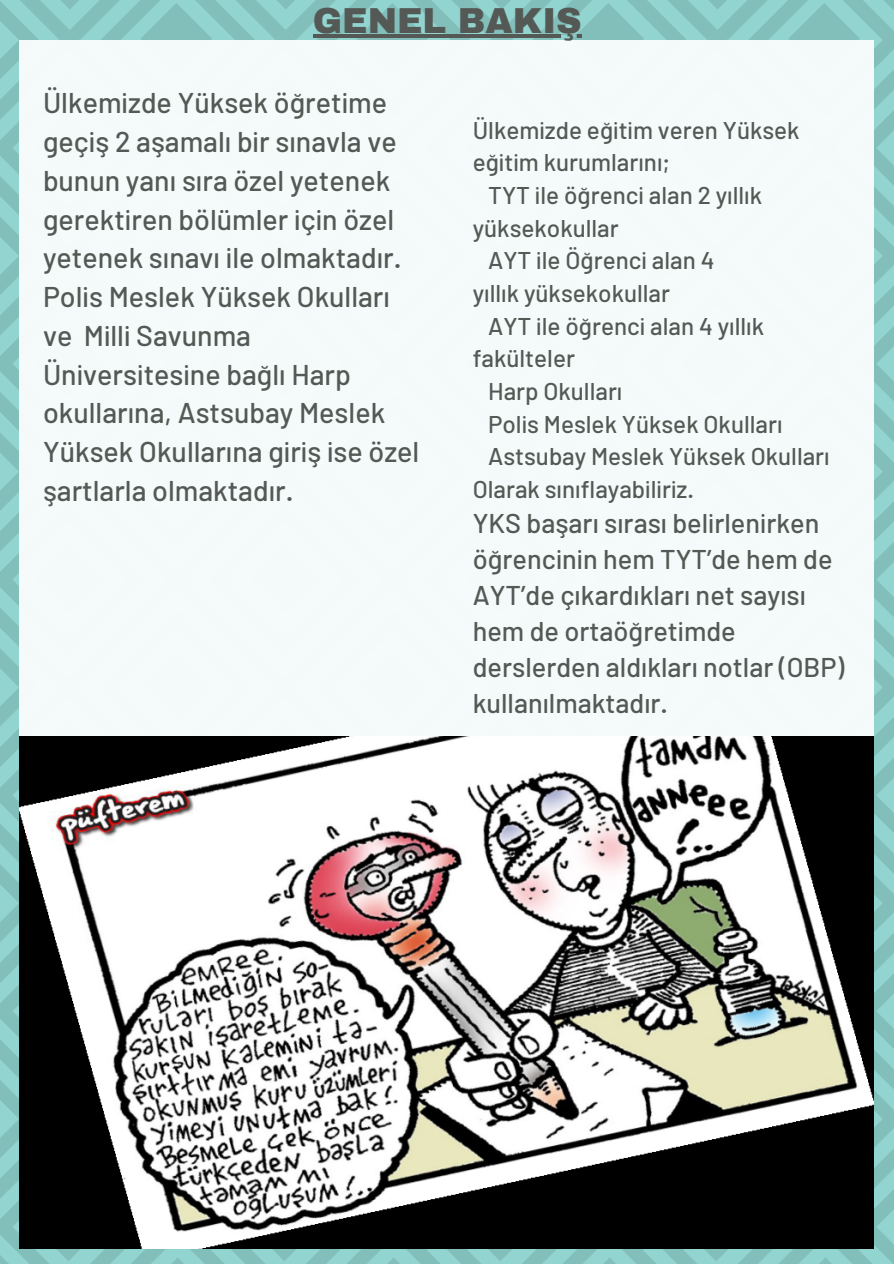
<style>
.page{position:relative;width:894px;height:1264px;background:#fff}
.page>*{position:absolute;margin:0;border:0;box-sizing:border-box;transform-origin:0 0}
.t1{font:900 35.25px "Archivo";color:#555955}
.t2{font:500 28.5px/38.7px "Barlow";color:#555955}
.t3{font:500 27px/36px "Barlow";color:#555955}
.t4{font:500 24.15px/32.7px "Barlow";color:#555955}
</style>
<div class="page">
<img style="left:0;top:0;width:893px;height:1263px">
<div style="left:19px;top:40px;width:854px;height:1183px;background:#f4faf9"></div>
<hr style="left:312px;top:35px;width:269px;height:3px;background:#555955">
<img style="left:19px;top:736px;width:854px;height:512px">
<p class="t1" style="left:312px;top:2px;width:270px">GENEL BAKIŞ</p>
<p class="t2" style="left:43px;top:83px;width:378px">Ülkemizde Yüksek öğretime geçiş 2 aşamalı bir sınavla ve bunun yanı sıra özel yetenek gerektiren bölümler için özel yetenek sınavı ile olmaktadır.<br>Polis Meslek Yüksek Okulları ve Milli Savunma<br>Üniversitesine bağlı Harp okullarına, Astsubay Meslek<br>Yüksek Okullarına giriş ise özel şartlarla olmaktadır.</p>
<p class="t4" style="left:472px;top:113px;width:328px">Ülkemizde eğitim veren Yüksek eğitim kurumlarını;</p>
<p class="t4" style="left:472px;top:178px;width:291px;text-indent:15px">TYT ile öğrenci alan 2 yıllık yüksekokullar</p>
<p class="t4" style="left:488px;top:243px;width:228px">AYT ile Öğrenci alan 4</p>
<p class="t4" style="left:472px;top:276px;width:199px">yıllık yüksekokullar</p>
<p class="t4" style="left:472px;top:308px;width:293px;text-indent:15px">AYT ile öğrenci alan 4 yıllık fakülteler</p>
<p class="t4" style="left:488px;top:374px;width:136px">Harp Okulları</p>
<p class="t4" style="left:488px;top:406px;width:296px">Polis Meslek Yüksek Okulları</p>
<p class="t4" style="left:488px;top:439px;width:343px">Astsubay Meslek Yüksek Okulları</p>
<p class="t4" style="left:472px;top:472px;width:223px">Olarak sınıflayabiliriz.</p>
<p class="t3" style="left:472px;top:504px;width:373px">YKS başarı sırası belirlenirken öğrencinin hem TYT’de hem de<br>AYT’de çıkardıkları net sayısı hem de ortaöğretimde derslerden aldıkları notlar (OBP) kullanılmaktadır.</p>
</div>
